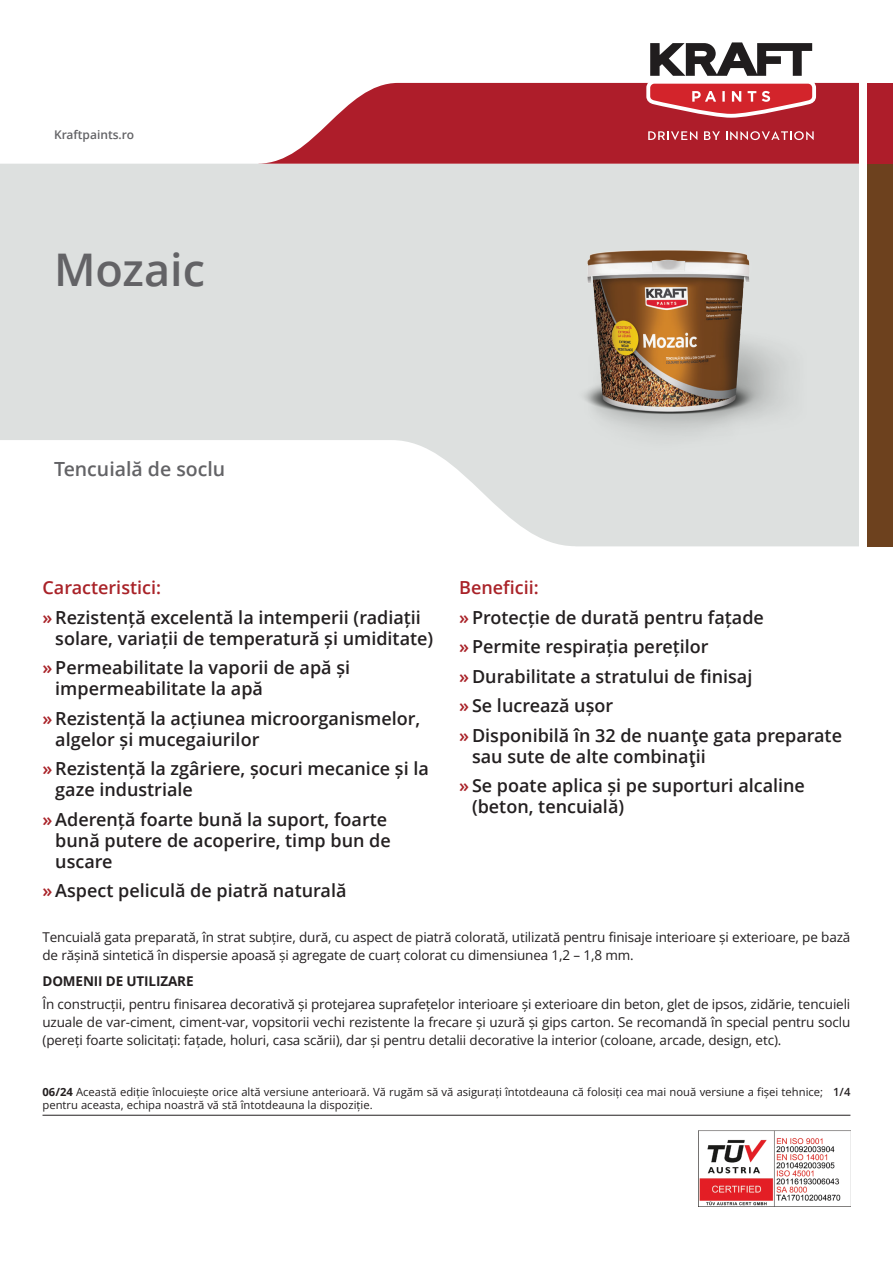
<style>
.page{position:relative;width:893px;height:1263px;background:#fff}
.page>*{position:absolute;margin:0;border:0;box-sizing:border-box;transform-origin:0 0}
.t1{font:600 45px "Open Sans";color:#636366}
.t2{font:600 19.5px "Open Sans";color:#636366}
.t3{font:600 18px/29.5px "Open Sans";color:#231f20}
.t4{font:13.5px/18px "Open Sans";letter-spacing:-.01em;color:#231f20}
.t5{font:700 13.5px "Open Sans";letter-spacing:-.01em;color:#231f20}
.t6{font:600 12px "Open Sans";color:#636366}
.t7{font:11.25px/13.5px "Open Sans";color:#231f20}
.s1{color:#a92228}
.s2{font-weight:700}
.s3{font-weight:600}
</style>
<div class="page">
<svg style="left:0;top:164px;width:859px;height:382px;fill:#dde0df"></svg>
<svg style="left:259px;top:83px;width:600px;height:81px;background:#b93d48"></svg>
<div style="left:867px;top:83px;width:26px;height:81px;background:#ae1d2a"></div>
<div style="left:867px;top:164px;width:26px;height:382px;background:#6d411e"></div>
<svg style="left:642px;top:42px;width:178px;height:80px"></svg>
<svg style="left:648px;top:131px;width:49px;height:9px"></svg>
<svg style="left:704px;top:131px;width:16px;height:9px"></svg>
<svg style="left:726px;top:131px;width:88px;height:9px"></svg>
<img style="left:494px;top:186px;width:347px;height:273px">
<img style="left:698px;top:1130px;width:152px;height:77px">
<hr style="left:43px;top:1115px;width:807px;height:1px;background:#231f20">
<p class="t6" style="left:54px;top:126px;width:82px">Kraftpaints.ro</p>
<h1 class="t1" style="left:54px;top:239px;width:153px">Mozaic</h1>
<p class="t2" style="left:54px;top:456px;width:173px">Tencuială de soclu</p>
<p class="t3" style="left:43px;top:572px;width:380px"><span class="s1">Caracteristici:<br>»</span>Rezistență excelentă la intemperii (radiații</p>
<p class="t3" style="left:43px;top:623px;width:392px;text-indent:13px">solare, variații de temperatură și umiditate) <span class="s1">»</span>Permeabilitate la vaporii de apă și</p>
<p class="t3" style="left:43px;top:674px;width:379px;text-indent:13px">impermeabilitate la apă<br><span class="s1">»</span>Rezistență la acțiunea microorganismelor,</p>
<p class="t3" style="left:43px;top:724px;width:388px;text-indent:13px">algelor și mucegaiurilor<br><span class="s1">»</span>Rezistență la zgâriere, șocuri mecanice și la</p>
<p class="t3" style="left:43px;top:775px;width:346px;text-indent:13px">gaze industriale<br><span class="s1">»</span>Aderență foarte bună la suport, foarte</p>
<p class="t3" style="left:55px;top:829px;width:337px;line-height:21px">bună putere de acoperire, timp bun de uscare</p>
<p class="t3" style="left:43px;top:876px;width:305px"><span class="s1">»</span>Aspect peliculă de piatră naturală</p>
<p class="t3" style="left:459px;top:573px;width:384px"><span class="s1">Beneficii:<br>»</span>Protecție de durată pentru fațade <span class="s1">»</span>Permite respirația pereților<br><span class="s1">»</span> Durabilitate a stratului de finisaj<br><span class="s1">»</span> Se lucrează ușor<br><span class="s1">»</span> Disponibilă în 32 de nuanţe gata preparate</p>
<p class="t3" style="left:459px;top:741px;width:347px;text-indent:13px">sau sute de alte combinaţii<br><span class="s1">»</span> Se poate aplica și pe suporturi alcaline</p>
<p class="t3" style="left:472px;top:792px;width:154px">(beton, tencuială)</p>
<p class="t4" style="left:43px;top:928px;width:809px">Tencuială gata preparată, în strat subțire, dură, cu aspect de piatră colorată, utilizată pentru finisaje interioare și exterioare, pe bază de rășină sintetică în dispersie apoasă și agregate de cuarț colorat cu dimensiunea 1,2 – 1,8 mm.</p>
<p class="t5" style="left:43px;top:972px;width:153px">DOMENII DE UTILIZARE</p>
<p class="t4" style="left:43px;top:994px;width:809px;text-align:justify">În construcții, pentru finisarea decorativă și protejarea suprafețelor interioare și exterioare din beton, glet de ipsos, zidărie, tencuieli uzuale de var-ciment, ciment-var, vopsitorii vechi rezistente la frecare și uzură și gips carton. Se recomandă în special pentru soclu (pereți foarte solicitați: fațade, holuri, casa scării), dar și pentru detalii decorative la interior (coloane, arcade, design, etc).</p>
<p class="t7" style="left:43px;top:1085px;width:809px"><span class="s2">06/24</span> Această ediție înlocuiește orice altă versiune anterioară. Vă rugăm să vă asigurați întotdeauna că folosiți cea mai nouă versiune a fișei tehnice; <span class="s3">1/4 </span>pentru aceasta, echipa noastră vă stă întotdeauna la dispoziție.</p>
</div>
